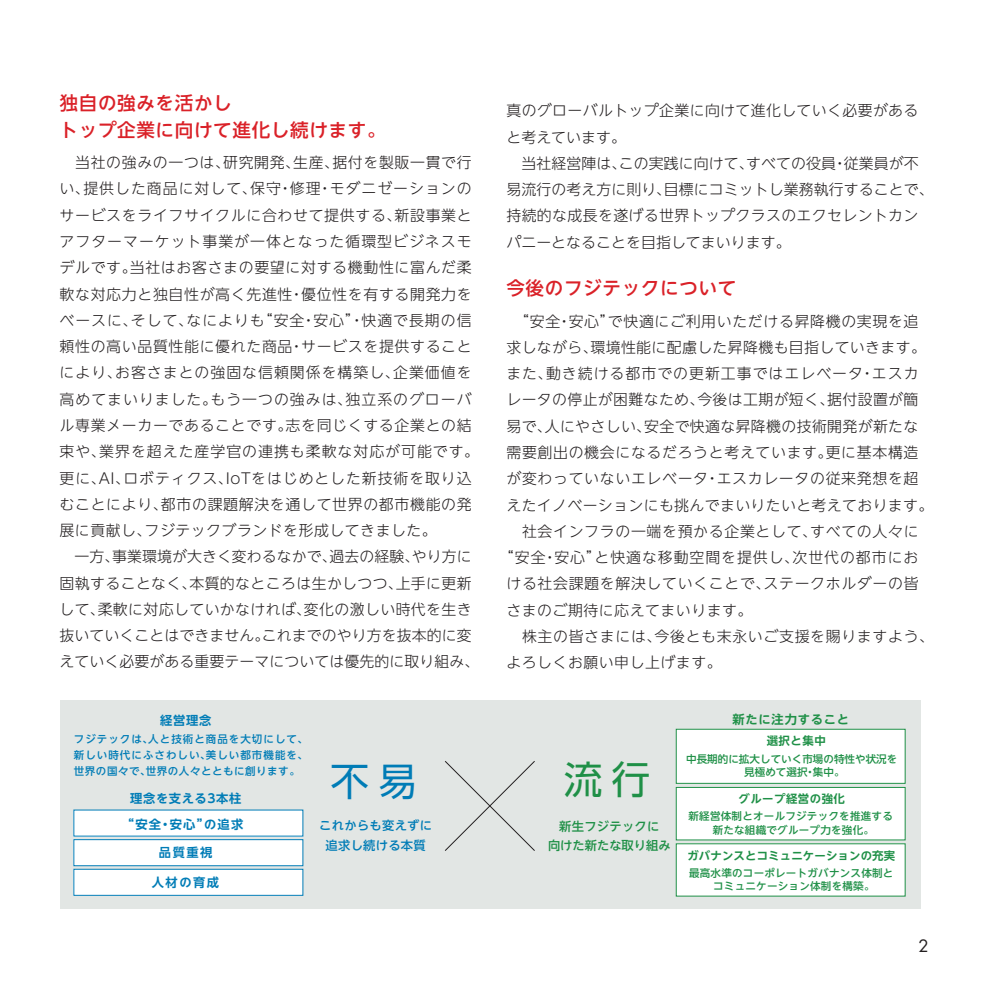
<style>
.page{position:relative;width:993px;height:993px;background:#fff}
.page>*{position:absolute;margin:0;border:0;box-sizing:border-box;transform-origin:0 0}
.t1{font:38.5px "UD Shin Go NT Pro";color:#1f9047}
.t2{font:38.5px "UD Shin Go NT Pro";color:#007cb6}
.t3{font:500 18.55px/26.2px "UD Shin Go NT Pro";letter-spacing:.035em;color:#da2128}
.t4{font:16.62px "Futura Std";color:#231f20}
.t5{font:300 14.88px/26.2px "UD Shin Go NT Pro";letter-spacing:.045em;color:#231f20}
.t6{font:300 14.88px/26.2px "UD Shin Go NT Pro";letter-spacing:.005em;color:#231f20}
.t7{font:300 14.88px "UD Shin Go NT Pro";letter-spacing:.025em;color:#231f20}
.t8{font:300 14.88px "UD Shin Go NT Pro";letter-spacing:.065em;color:#231f20}
.t9{font:300 14.88px "UD Shin Go NT Pro";letter-spacing:.07em;color:#231f20}
.t10{font:700 12.25px/25.7px "UD Shin Go NT Pro De";letter-spacing:.05em;color:#007cb6;text-align:center}
.t11{font:500 12.25px/19.2px "UD Shin Go NT Pro";color:#1f9047;text-align:center}
.t12{font:500 12.25px/19.2px "UD Shin Go NT Pro";letter-spacing:.025em;color:#007cb6;text-align:center}
.t13{font:700 12.25px "UD Shin Go NT Pro De";letter-spacing:.08em;color:#007cb6}
.t14{font:700 12.25px "UD Shin Go NT Pro De";letter-spacing:.065em;color:#1f9047}
.t15{font:700 11.38px "UD Shin Go NT Pro De";letter-spacing:.015em;color:#1f9047}
.t16{font:700 11.38px "UD Shin Go NT Pro De";letter-spacing:.045em;color:#1f9047}
.t17{font:500 10.5px/13.1px "UD Shin Go NT Pro";letter-spacing:.025em;color:#1f9047;text-align:center}
.t18{font:500 10.5px/15.8px "UD Shin Go NT Pro";letter-spacing:.095em;color:#007cb6;text-align:justify}
.t19{font:500 10.5px/13.1px "UD Shin Go NT Pro";letter-spacing:.005em;color:#1f9047;text-align:center}
</style>
<div class="page">
<div style="left:60px;top:700px;width:859px;height:208px;background:#e2e6e4"></div>
<div style="left:676px;top:729px;width:228px;height:54px;background:#fff"></div>
<div style="left:675px;top:728px;width:230px;height:55px;border:1px solid #1f9047"></div>
<svg style="left:445px;top:761px;width:90px;height:90px"></svg>
<div style="left:676px;top:787px;width:228px;height:52px;background:#fff"></div>
<div style="left:675px;top:786px;width:230px;height:53px;border:1px solid #1f9047"></div>
<div style="left:676px;top:843px;width:228px;height:52px;background:#fff"></div>
<div style="left:74px;top:809px;width:229px;height:26px;background:#fff"></div>
<div style="left:74px;top:839px;width:229px;height:26px;background:#fff"></div>
<div style="left:74px;top:839px;width:229px;height:26px;border:1px solid #007cb6"></div>
<div style="left:74px;top:869px;width:229px;height:26px;background:#fff"></div>
<div style="left:74px;top:868px;width:229px;height:27px;border:1px solid #007cb6"></div>
<p class="t3" style="left:60px;top:90px;width:327px">独自の強みを活かし<br>トップ企業に向けて進化し続けます。</p>
<p class="t5" style="left:60px;top:149px;width:421px">　当社の強みの一つは、研究開発、生産、据付を製販一貫で行い、提供した商品に対して、保守・修理・モダニゼーションのサービスをライフサイクルに合わせて提供する、新設事業とアフターマーケット事業が一体となった循環型ビジネスモデルです。当社はお客さまの要望に対する機動性に富んだ柔軟な対応力と独自性が高く先進性・優位性を有する開発力をベースに、そして、なによりも“安全・安心”・快適で長期の信頼性の高い品質性能に優れた商品・サービスを提供することにより、お客さまとの強固な信頼関係を構築し、企業価値を高めてまいりました。もう一つの強みは、独立系のグローバル専業メーカーであることです。志を同じくする企業との結束や、業界を超えた産学官の連携も柔軟な対応が可能です。更に、AI、ロボティクス、IoTをはじめとした新技術を取り込むことにより、都市の課題解決を通して世界の都市機能の発展に貢献し、フジテックブランドを形成してきました。<br>　一方、事業環境が大きく変わるなかで、過去の経験、やり方に固執することなく、本質的なところは生かしつつ、上手に更新して、柔軟に対応していかなければ、変化の激しい時代を生き抜いていくことはできません。これまでのやり方を抜本的に変えていく必要がある重要テーマについては優先的に取り組み、</p>
<p class="t6" style="left:506px;top:97px;width:428px">真のグローバルトップ企業に向けて進化していく必要があると考えています。<br>　当社経営陣は、この実践に向けて、すべての役員・従業員が不易流行の考え方に則り、目標にコミットし業務執行することで、持続的な成長を遂げる世界トップクラスのエクセレントカンパニーとなることを目指してまいります。</p>
<p class="t3" style="left:506px;top:274px;width:231px">今後のフジテックについて</p>
<p class="t5" style="left:506px;top:307px;width:413px">　“安全・安心”で快適にご利用いただける昇降機の実現を追</p>
<p class="t7" style="left:506px;top:335px;width:421px">求しながら、環境性能に配慮した昇降機も目指していきます。</p>
<p class="t9" style="left:506px;top:361px;width:413px">また、動き続ける都市での更新工事ではエレベータ・エスカ</p>
<p class="t7" style="left:506px;top:387px;width:413px">レータの停止が困難なため、今後は工期が短く、据付設置が簡</p>
<p class="t7" style="left:506px;top:414px;width:413px">易で、人にやさしい、安全で快適な昇降機の技術開発が新たな</p>
<p class="t5" style="left:506px;top:438px;width:413px">需要創出の機会になるだろうと考えています。更に基本構造</p>
<p class="t5" style="left:506px;top:464px;width:413px">が変わっていないエレベータ・エスカレータの従来発想を超</p>
<p class="t7" style="left:506px;top:492px;width:428px">えたイノベーションにも挑んでまいりたいと考えております。</p>
<p class="t5" style="left:506px;top:517px;width:413px">　社会インフラの一端を預かる企業として、すべての人々に</p>
<p class="t8" style="left:499px;top:545px;width:421px">“安全・安心”と快適な移動空間を提供し、次世代の都市にお</p>
<p class="t5" style="left:506px;top:570px;width:413px">ける社会課題を解決していくことで、ステークホルダーの皆</p>
<p class="t5" style="left:506px;top:596px;width:247px">さまのご期待に応えてまいります。</p>
<p class="t5" style="left:506px;top:622px;width:429px">　株主の皆さまには、今後とも末永いご支援を賜りますよう、</p>
<p class="t5" style="left:506px;top:648px;width:217px">よろしくお願い申し上げます。</p>
<p class="t13" style="left:160px;top:710px;width:53px">経営理念</p>
<p class="t14" style="left:732px;top:708px;width:118px">新たに注力すること</p>
<p class="t19" style="left:686px;top:752px;width:212px">中長期的に拡大していく市場の特性や状況を見極めて選択・集中。</p>
<p class="t18" style="left:74px;top:730px;width:235px">フジテックは、人と技術と商品を大切にして、新しい時代にふさわしい、美しい都市機能を、世界の国々で、世界の人々とともに創ります。</p>
<p class="t10" style="left:122px;top:784px;width:123px">理念を支える3本柱“安全・安心”の追求</p>
<p class="t13" style="left:159px;top:842px;width:55px">品質重視</p>
<p class="t13" style="left:152px;top:872px;width:69px">人材の育成</p>
<p class="t15" style="left:766px;top:731px;width:60px">選択と集中</p>
<h1 class="t1" style="left:563px;top:748px;width:88px">流行</h1>
<h1 class="t2" style="left:330px;top:749px;width:88px">不易</h1>
<p class="t16" style="left:738px;top:789px;width:108px">グループ経営の強化</p>
<p class="t11" style="left:548px;top:816px;width:124px">新生フジテックに<br>向けた新たな取り組み</p>
<p class="t17" style="left:688px;top:809px;width:206px">新経営体制とオールフジテックを推進する新たな組織でグループ力を強化。</p>
<p class="t12" style="left:319px;top:815px;width:114px">これからも変えずに追求し続ける本質</p>
<p class="t15" style="left:687px;top:845px;width:209px">ガバナンスとコミュニケーションの充実</p>
<p class="t17" style="left:688px;top:865px;width:206px">最高水準のコーポレートガバナンス体制とコミュニケーション体制を構築。</p>
<p class="t4" style="left:918px;top:935px;width:12px">2</p>
</div>
